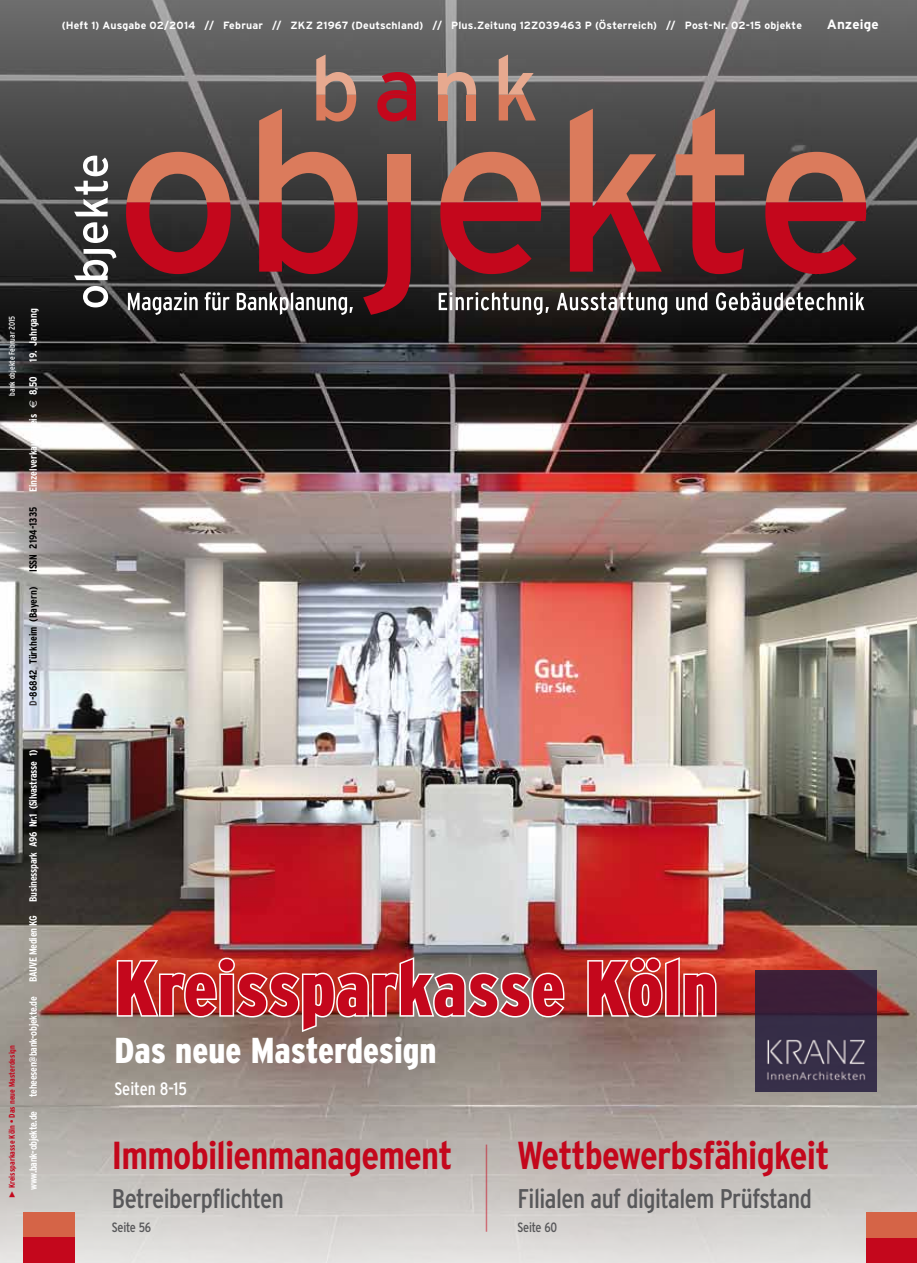
<style>
.page{position:relative;width:917px;height:1263px;background:#fff}
.page>*{position:absolute;margin:0;border:0;box-sizing:border-box;transform-origin:0 0}
.t1{font:900 condensed 76.5px "Interstate";color:#c4071c}
.t2{font:700 condensed 39px "Interstate";letter-spacing:-.02em;color:#c4071c}
.t3{font:900 condensed 36px "Interstate";color:#fff}
.t4{font:condensed 27px "Interstate";letter-spacing:-.02em;color:#58585a}
.t5{font:condensed 18px "Interstate";color:#fff}
.t6{font:condensed 13.5px "Interstate";letter-spacing:-.02em;color:#58585a}
.t7{font:700 13.5px "Interstate";letter-spacing:.005em;color:#fff}
.t8{font:700 10.5px "Interstate";letter-spacing:.015em;color:#fff}
.t9{font:700 condensed 10.5px "Interstate";letter-spacing:-.03em;color:#fff}
.t10{font:700 condensed 10.5px "Interstate";color:#000}
.t11{font:700 condensed 10.5px "Interstate";color:#fff}
.t12{font:700 condensed 8.25px "Interstate";color:#c4071c}
.t13{font:condensed 8.25px "Interstate";color:#fff}
.s1{font-family:"Euro Sans";font-weight:400;font-stretch:normal}
.s2{color:#3e3d40}
.s3{font-family:"European Pi Four";font-weight:400;font-stretch:normal;font-size:7.5px}
</style>
<div class="page">
<img style="left:0;top:342px;width:916px;height:702px">
<svg style="left:0;top:1044px;width:916px;height:219px;background:#b9b3ae"></svg>
<svg style="left:0;top:0;width:916px;height:342px;background:#494949"></svg>
<div style="left:23px;top:1212px;width:51px;height:51px;background:#c4071c"></div>
<div style="left:865px;top:1212px;width:51px;height:51px;background:#c4071c"></div>
<div style="left:23px;top:1212px;width:51px;height:25px;background:#d56447"></div>
<div style="left:865px;top:1212px;width:51px;height:25px;background:#d56447"></div>
<svg style="left:128px;top:292px;width:70px;height:23px"></svg>
<svg style="left:205px;top:292px;width:24px;height:18px"></svg>
<svg style="left:438px;top:292px;width:110px;height:23px"></svg>
<svg style="left:556px;top:292px;width:111px;height:23px"></svg>
<svg style="left:676px;top:292px;width:31px;height:18px"></svg>
<svg style="left:715px;top:292px;width:149px;height:18px"></svg>
<svg style="left:83px;top:286px;width:25px;height:21px"></svg>
<svg style="left:74px;top:156px;width:42px;height:124px"></svg>
<svg style="left:126px;top:152px;width:105px;height:122px;background:#833636"></svg>
<svg style="left:440px;top:152px;width:101px;height:122px;background:#8a3737"></svg>
<svg style="left:569px;top:109px;width:92px;height:163px;background:#833f3d"></svg>
<svg style="left:675px;top:109px;width:69px;height:165px;background:#7f4440"></svg>
<svg style="left:765px;top:152px;width:101px;height:122px;background:#863434"></svg>
<div style="left:466px;top:95px;width:10px;height:26px;background:#db7b5c"></div>
<div style="left:438px;top:95px;width:9px;height:26px;background:#db7b5c"></div>
<svg style="left:438px;top:72px;width:38px;height:23px"></svg>
<svg style="left:498px;top:55px;width:38px;height:66px;background:#987467"></svg>
<svg style="left:237px;top:55px;width:179px;height:260px;background:#6f4342"></svg>
<svg style="left:115px;top:955px;width:451px;height:79px"></svg>
<svg style="left:585px;top:955px;width:132px;height:64px"></svg>
<hr style="left:485px;top:1144px;width:2px;height:88px;background:#c4071c">
<img style="left:755px;top:970px;width:121px;height:122px">
<p class="t8" style="left:62px;top:19px;width:741px">(Heft 1) Ausgabe 02/2014 // Februar // ZKZ 21967 (Deutschland) // Plus.Zeitung 12Z039463 P (Österreich) // Post-Nr. 02-15 objekte</p>
<p class="t7" style="left:826px;top:16px;width:53px">Anzeige</p>
<p class="t13" style="left:7px;top:396px;width:81px;rotate:-90deg">bank objekte Februar 2015</p>
<p class="t11" style="left:27px;top:362px;width:55px;rotate:-90deg">19. Jahrgang</p>
<p class="t11" style="left:27px;top:492px;width:117px;rotate:-90deg">Einzelverkaufspreis <span class="s1">F</span> 8,50</p>
<p class="t10" style="left:27px;top:572px;width:67px;rotate:-90deg">ISSN 2194-1335</p>
<p class="t10" style="left:27px;top:706px;width:120px;rotate:-90deg"><span class="s2">D</span>-86842 Türkheim (Bayern)</p>
<p class="t12" style="left:7px;top:1198px;width:154px;rotate:-90deg"><span class="s3">P</span> Kreissparkasse Köln • Das neue Masterdesign</p>
<p class="t9" style="left:27px;top:902px;width:153px;rotate:-90deg">Businesspark A96 Nr.1 (Silvastrasse 1)</p>
<p class="t9" style="left:27px;top:982px;width:68px;rotate:-90deg">BAUVE Medien KG</p>
<p class="t9" style="left:27px;top:1097px;width:102px;rotate:-90deg">teheesen@bank-objekte.de</p>
<p class="t9" style="left:27px;top:1190px;width:81px;rotate:-90deg">www.bank-objekte.de</p>
<p class="t1" style="left:114px;top:946px;width:605px">Kreissparkasse Köln</p>
<p class="t3" style="left:114px;top:1030px;width:324px">Das neue Masterdesign</p>
<p class="t5" style="left:114px;top:1078px;width:74px">Seiten 8-15</p>
<p class="t2" style="left:112px;top:1134px;width:342px">Immobilienmanagement</p>
<p class="t4" style="left:112px;top:1184px;width:173px">Betreiberpflichten</p>
<p class="t6" style="left:112px;top:1220px;width:41px">Seite 56</p>
<p class="t2" style="left:517px;top:1134px;width:313px">Wettbewerbsfähigkeit</p>
<p class="t4" style="left:517px;top:1184px;width:295px">Filialen auf digitalem Prüfstand</p>
<p class="t6" style="left:517px;top:1220px;width:41px">Seite 60</p>
</div>
